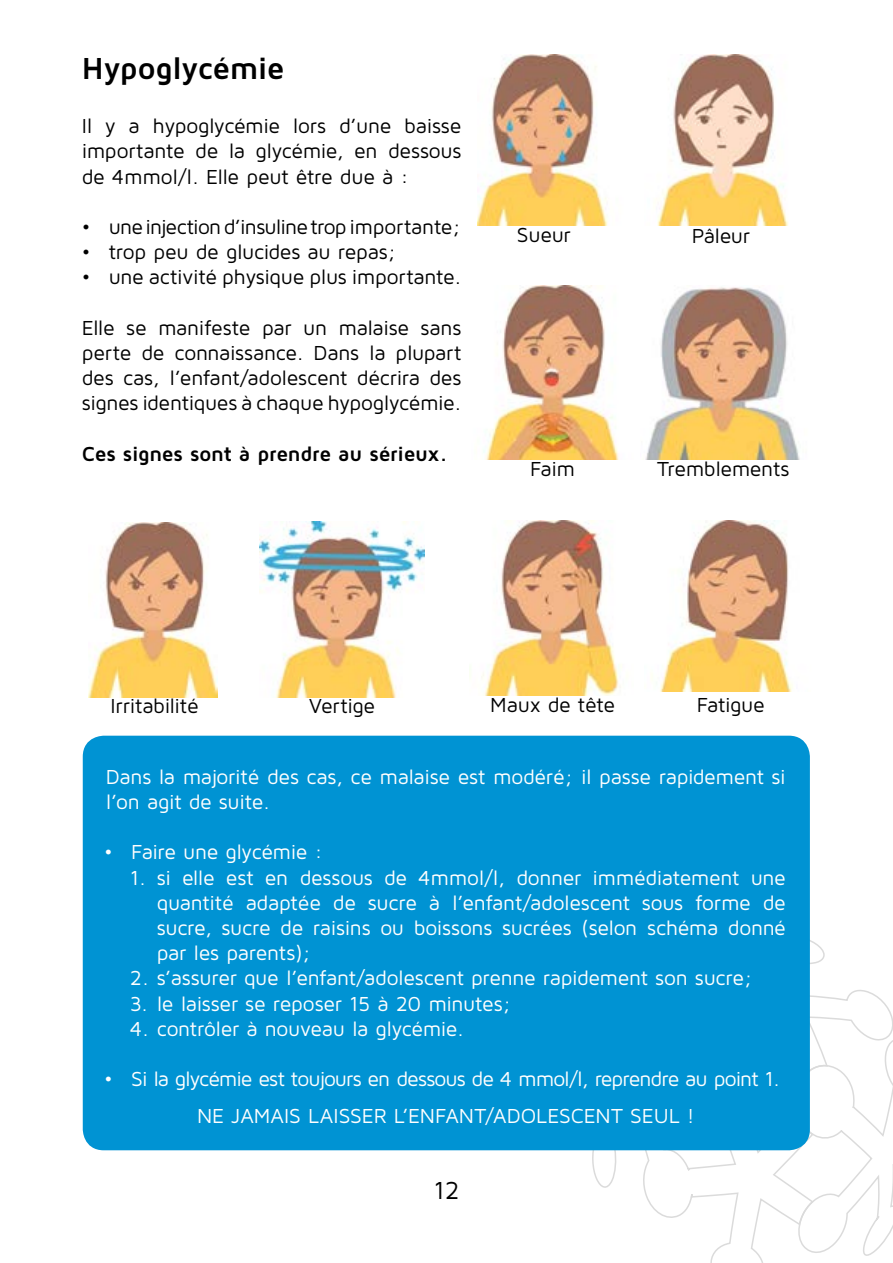
<style>
.page{position:relative;width:893px;height:1263px;background:#fff}
.page>*{position:absolute;margin:0;border:0;box-sizing:border-box;transform-origin:0 0}
.t1{font:700 31.5px "Maven Pro";letter-spacing:-.02em;color:#000}
.t2{font:25.5px "Maven Pro";color:#000}
.t3{font:21px/25.2px "Maven Pro";letter-spacing:-.02em;color:#000;text-align:justify}
.t4{font:21px/25.2px "Maven Pro";letter-spacing:-.015em;color:#fff}
.t5{font:21px/37.2px "Maven Pro";letter-spacing:-.035em;color:#fff;text-align:center}
.t6{font:700 21px "Maven Pro";letter-spacing:-.01em;color:#000}
</style>
<div class="page">
<svg style="left:589px;top:940px;width:304px;height:323px"></svg>
<div style="left:86px;top:739px;width:721px;height:408px;background:#0093d3;border-radius:18px"></div>
<div style="left:83px;top:736px;width:727px;height:414px;border:6px solid #0093d3;border-radius:18px"></div>
<img style="left:483px;top:285px;width:136px;height:175px">
<img style="left:651px;top:521px;width:142px;height:171px">
<img style="left:469px;top:521px;width:153px;height:174px">
<img style="left:657px;top:54px;width:132px;height:172px">
<img style="left:259px;top:521px;width:166px;height:176px">
<img style="left:645px;top:287px;width:155px;height:173px">
<img style="left:478px;top:54px;width:130px;height:172px">
<img style="left:89px;top:523px;width:128px;height:174px">
<h1 class="t1" style="left:82px;top:48px;width:204px">Hypoglycémie</h1>
<p class="t3" style="left:82px;top:113px;width:381px">Il y a hypoglycémie lors d’une baisse importante de la glycémie, en dessous de 4mmol/l. Elle peut être due à :</p>
<p class="t3" style="left:82px;top:213px;width:381px">• une injection d’insuline trop importante;</p>
<p class="t3" style="left:82px;top:239px;width:316px">• trop peu de glucides au repas;</p>
<p class="t3" style="left:82px;top:264px;width:381px">• une activité physique plus importante.</p>
<p class="t3" style="left:82px;top:314px;width:381px">Elle se manifeste par un malaise sans perte de connaissance. Dans la plupart des cas, l’enfant/adolescent décrira des signes identiques à chaque hypoglycémie.</p>
<p class="t6" style="left:82px;top:440px;width:367px">Ces signes sont à prendre au sérieux.</p>
<p class="t3" style="left:517px;top:222px;width:55px">Sueur</p>
<p class="t3" style="left:692px;top:222px;width:60px">Pâleur</p>
<p class="t3" style="left:530px;top:456px;width:46px">Faim</p>
<p class="t3" style="left:657px;top:456px;width:134px">Tremblements</p>
<p class="t3" style="left:110px;top:692px;width:90px">Irritabilité</p>
<p class="t3" style="left:309px;top:692px;width:68px">Vertige</p>
<p class="t3" style="left:490px;top:691px;width:126px">Maux de tête</p>
<p class="t3" style="left:697px;top:691px;width:70px">Fatigue</p>
<p class="t4" style="left:106px;top:763px;width:681px">Dans la majorité des cas, ce malaise est modéré; il passe rapidement si l’on agit de suite.</p>
<p class="t4" style="left:104px;top:839px;width:220px">• Faire une glycémie :</p>
<p class="t4" style="left:157px;top:864px;width:631px;text-align:justify;text-indent:-27px">1. si elle est en dessous de 4mmol/l, donner immédiatement une quantité adaptée de sucre à l’enfant/adolescent sous forme de sucre, sucre de raisins ou boissons sucrées (selon schéma donné par les parents);</p>
<p class="t4" style="left:130px;top:965px;width:624px">2. s’assurer que l’enfant/adolescent prenne rapidement son sucre;</p>
<p class="t4" style="left:130px;top:990px;width:383px">3. le laisser se reposer 15 à 20 minutes;</p>
<p class="t4" style="left:130px;top:1015px;width:336px">4. contrôler à nouveau la glycémie.</p>
<p class="t5" style="left:104px;top:1059px;width:677px">• Si la glycémie est toujours en dessous de 4 mmol/l, reprendre au point 1.<br>NE JAMAIS LAISSER L’ENFANT/ADOLESCENT SEUL !</p>
<p class="t2" style="left:433px;top:1174px;width:28px">12</p>
</div>
